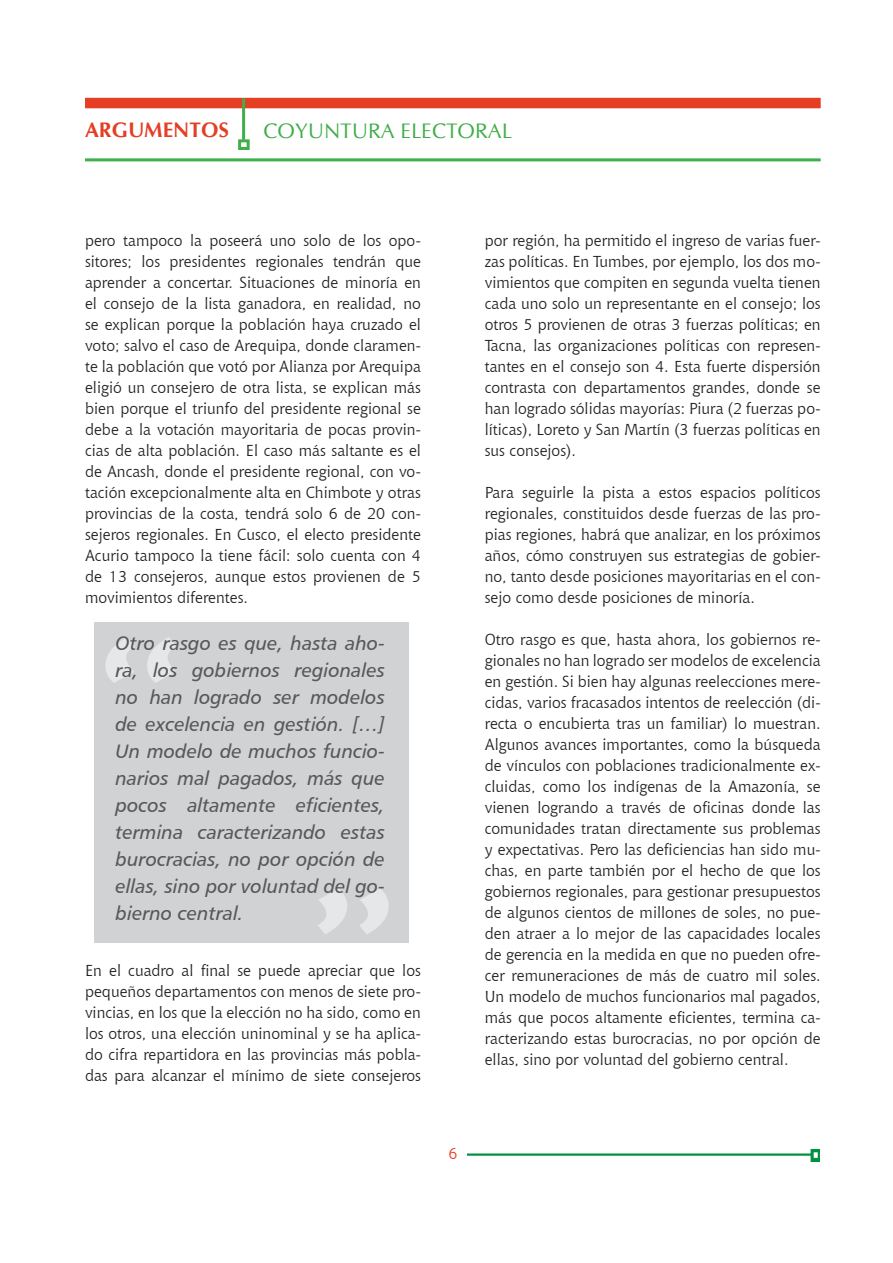
<style>
.page{position:relative;width:893px;height:1263px;background:#fff}
.page>*{position:absolute;margin:0;border:0;box-sizing:border-box;transform-origin:0 0}
.Pies{font:229.95px "Chianti BT";color:#e6e7e9}
.pies2{font:229.95px "Chianti BT";color:#e6e7e9}
.t1{font:21px "CG Omega";color:#40ae49}
.t2{font:700 21px "CG Omega";color:#e53e25}
.Sacada{font:19.5px/27px "Humanist 777 BT Italic B";color:#57585a;text-align:justify}
.Texto_art{font:15.75px/21px "Chianti BT";color:#231f20;text-align:justify}
.t3{font:15.75px "Chianti BT";color:#e53e25}
</style>
<div class="page">
<img style="left:467px;top:1150px;width:353px;height:12px">
<div style="left:85px;top:98px;width:736px;height:10px;background:#e53e25"></div>
<hr style="left:242px;top:98px;width:3px;height:42px;background:#40ae49">
<div style="left:238px;top:139px;width:12px;height:11px;border:3px solid #40ae49"></div>
<hr style="left:85px;top:158px;width:736px;height:3px;background:#40ae49">
<div style="left:94px;top:623px;width:314px;height:320px;background:#d1d2d4"></div>
<svg style="left:105px;top:637px;width:71px;height:46px"></svg>
<svg style="left:318px;top:889px;width:71px;height:45px"></svg>
<h2 class="t2" style="left:85px;top:117px;width:146px">ARGUMENTOS</h2>
<p class="t1" style="left:264px;top:118px;width:250px">COYUNTURA ELECTORAL</p>
<p class="Texto_art" style="left:85px;top:229px;width:337px">pero tampoco la poseerá uno solo de los opo&shy;sitores; los presidentes regionales tendrán que aprender a concertar. Situaciones de minoría en el consejo de la lista ganadora, en realidad, no se explican porque la población haya cruzado el voto; salvo el caso de Arequipa, donde claramen&shy;te la población que votó por Alianza por Arequipa eligió un consejero de otra lista, se explican más bien porque el triunfo del presidente regional se debe a la votación mayoritaria de pocas provin&shy;cias de alta población. El caso más saltante es el de Ancash, donde el presidente regional, con vo&shy;tación excepcionalmente alta en Chimbote y otras provincias de la costa, tendrá solo 6 de 20 con&shy;sejeros regionales. En Cusco, el electo presidente Acurio tampoco la tiene fácil: solo cuenta con 4 de 13 consejeros, aunque estos provienen de 5 movimientos diferentes.</p>
<p class="Texto_art" style="left:485px;top:229px;width:337px">por región, ha permitido el ingreso de varias fuer&shy;zas políticas. En Tumbes, por ejemplo, los dos mo&shy;vimientos que compiten en segunda vuelta tienen cada uno solo un representante en el consejo; los otros 5 provienen de otras 3 fuerzas políticas; en Tacna, las organizaciones políticas con represen&shy;tantes en el consejo son 4. Esta fuerte dispersión contrasta con departamentos grandes, donde se han logrado sólidas mayorías: Piura (2 fuerzas po&shy;líticas), Loreto y San Martín (3 fuerzas políticas en sus consejos).</p>
<p class="Texto_art" style="left:485px;top:481px;width:337px">Para seguirle la pista a estos espacios políticos regionales, constituidos desde fuerzas de las pro&shy;pias regiones, habrá que analizar, en los próximos años, cómo construyen sus estrategias de gobier&shy;no, tanto desde posiciones mayoritarias en el con&shy;sejo como desde posiciones de minoría.</p>
<p class="Texto_art" style="left:485px;top:628px;width:337px">Otro rasgo es que, hasta ahora, los gobiernos re&shy;gionales no han logrado ser modelos de excelencia en gestión. Si bien hay algunas reelecciones mere&shy;cidas, varios fracasados intentos de reelección (di&shy;recta o encubierta tras un familiar) lo muestran.<br>Algunos avances importantes, como la búsqueda de vínculos con poblaciones tradicionalmente ex&shy;cluidas, como los indígenas de la Amazonía, se vienen logrando a través de oficinas donde las comunidades tratan directamente sus problemas y expectativas. Pero las deficiencias han sido mu&shy;chas, en parte también por el hecho de que los gobiernos regionales, para gestionar presupuestos de algunos cientos de millones de soles, no pue&shy;den atraer a lo mejor de las capacidades locales de gerencia en la medida en que no pueden ofre&shy;cer remuneraciones de más de cuatro mil soles.<br>Un modelo de muchos funcionarios mal pagados, más que pocos altamente eficientes, termina ca&shy;racterizando estas burocracias, no por opción de ellas, sino por voluntad del gobierno central.</p>
<p class="Sacada" style="left:115px;top:629px;width:271px">Otro rasgo es que, hasta aho&shy;ra, los gobiernos regionales no han logrado ser modelos de excelencia en gestión. […] Un modelo de muchos funcio&shy;narios mal pagados, más que pocos altamente eficientes, termina caracterizando estas burocracias, no por opción de ellas, sino por voluntad del go&shy;bierno central.</p>
<p class="Pies" style="left:85px;top:568px;width:111px">“</p>
<p class="pies2" style="left:299px;top:819px;width:111px">”</p>
<p class="Texto_art" style="left:85px;top:959px;width:337px">En el cuadro al final se puede apreciar que los pequeños departamentos con menos de siete pro&shy;vincias, en los que la elección no ha sido, como en los otros, una elección uninominal y se ha aplica&shy;do cifra repartidora en las provincias más pobla&shy;das para alcanzar el mínimo de siete consejeros</p>
<p class="t3" style="left:448px;top:1142px;width:11px">6</p>
</div>
